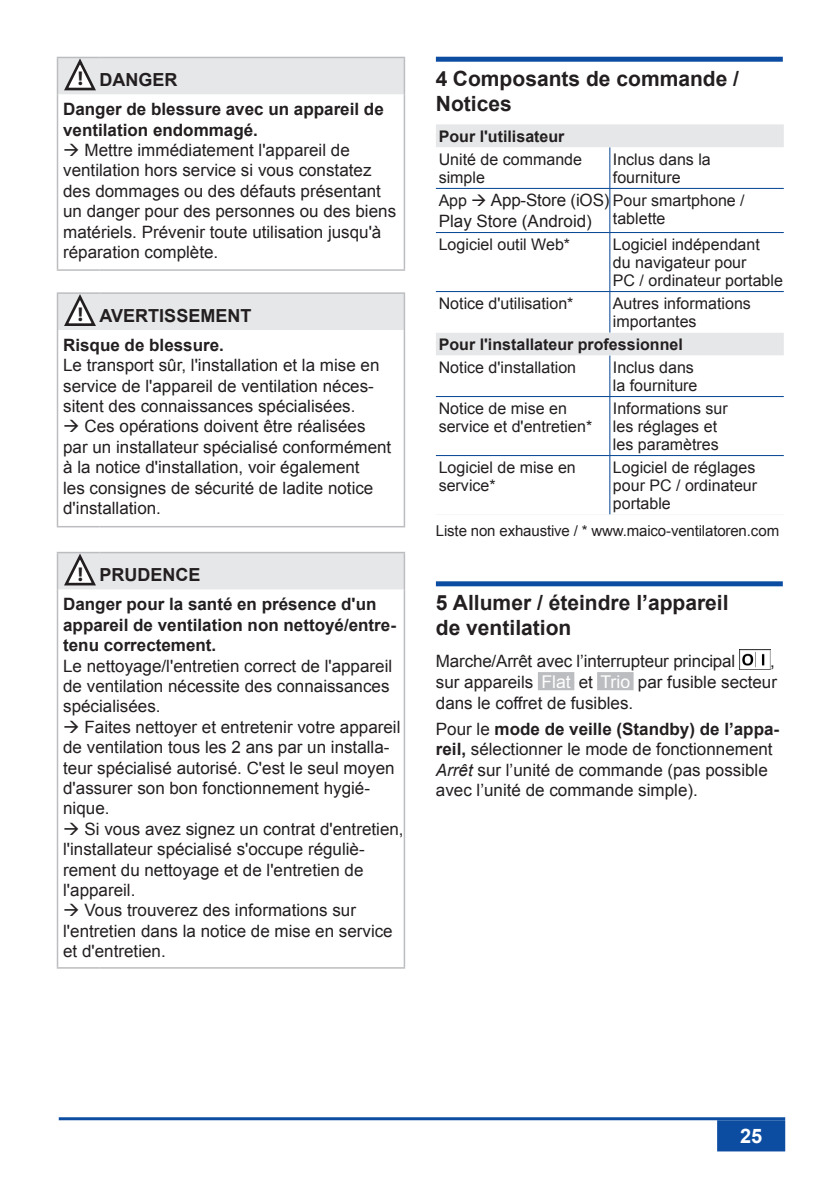
<style>
.page{position:relative;width:840px;height:1191px;background:#fff}
.page>*{position:absolute;margin:0;border:0;box-sizing:border-box;transform-origin:0 0}
.t1{font:700 21px/25.2px "Arial";color:#231f20}
.t2{font:700 20px "Arial";color:#fff}
.t3{font:700 18px "Arial";color:#231f20}
.t4{font:17px/20.4px "Arial";color:#231f20}
.t5{font:700 17px/20.4px "Arial";color:#231f20}
.t6{font:16px/18px "Arial";color:#231f20}
.t7{font:700 16px "Arial";color:#231f20}
.t8{font:15px "Arial";letter-spacing:-.01em;color:#231f20}
.s1{font-family:"Myriad Pro";font-size:20px}
.s2{font-size:17px}
.s3{font-size:17.6px;color:#fff}
.s4{font-weight:700}
.s5{font-style:italic}
</style>
<div class="page">
<hr style="left:59px;top:1117px;width:725px;height:3px;background:#0d4da1">
<div style="left:717px;top:1121px;width:66px;height:29px;background:#0d4da1"></div>
<div style="left:716px;top:1120px;width:68px;height:31px;border:2px solid #0d4da1"></div>
<hr style="left:403px;top:94px;width:2px;height:175px;background:#bcbdc0">
<hr style="left:99px;top:57px;width:306px;height:1px;background:#bcbdc0">
<hr style="left:403px;top:58px;width:2px;height:36px;background:#bcbdc0">
<hr style="left:57px;top:94px;width:1px;height:175px;background:#bcbdc0">
<hr style="left:57px;top:269px;width:42px;height:2px;background:#bcbdc0">
<hr style="left:99px;top:269px;width:306px;height:2px;background:#bcbdc0">
<svg style="left:57px;top:57px;width:347px;height:37px"></svg>
<hr style="left:403px;top:330px;width:2px;height:196px;background:#bcbdc0">
<hr style="left:57px;top:292px;width:42px;height:2px;background:#bcbdc0">
<hr style="left:99px;top:292px;width:306px;height:2px;background:#bcbdc0">
<hr style="left:403px;top:294px;width:2px;height:36px;background:#bcbdc0">
<hr style="left:57px;top:330px;width:1px;height:196px;background:#bcbdc0">
<hr style="left:57px;top:526px;width:42px;height:1px;background:#bcbdc0">
<hr style="left:99px;top:526px;width:306px;height:1px;background:#bcbdc0">
<svg style="left:57px;top:293px;width:347px;height:37px"></svg>
<hr style="left:403px;top:589px;width:2px;height:378px;background:#bcbdc0">
<hr style="left:99px;top:552px;width:306px;height:1px;background:#bcbdc0">
<hr style="left:403px;top:553px;width:2px;height:36px;background:#bcbdc0">
<hr style="left:57px;top:589px;width:1px;height:378px;background:#bcbdc0">
<hr style="left:57px;top:967px;width:42px;height:1px;background:#bcbdc0">
<hr style="left:99px;top:967px;width:306px;height:1px;background:#bcbdc0">
<svg style="left:57px;top:552px;width:347px;height:37px"></svg>
<div style="left:435px;top:57px;width:347px;height:5px;background:#0d4da1"></div>
<div style="left:435px;top:581px;width:347px;height:5px;background:#0d4da1"></div>
<div style="left:436px;top:124px;width:347px;height:23px;background:#e6e7e9"></div>
<svg style="left:436px;top:147px;width:347px;height:367px"></svg>
<hr style="left:435px;top:514px;width:174px;height:1px;background:#f7f7f8">
<hr style="left:609px;top:514px;width:174px;height:1px;background:#f7f7f8">
<hr style="left:609px;top:355px;width:1px;height:41px;background:#004393">
<hr style="left:435px;top:396px;width:174px;height:1px;background:#004393">
<hr style="left:609px;top:396px;width:174px;height:1px;background:#004393">
<hr style="left:609px;top:397px;width:1px;height:58px;background:#004393">
<hr style="left:435px;top:455px;width:174px;height:1px;background:#004393">
<hr style="left:609px;top:455px;width:174px;height:1px;background:#004393">
<hr style="left:609px;top:456px;width:1px;height:58px;background:#004393">
<hr style="left:609px;top:147px;width:1px;height:41px;background:#004393">
<hr style="left:435px;top:188px;width:174px;height:1px;background:#004393">
<hr style="left:609px;top:188px;width:174px;height:1px;background:#004393">
<hr style="left:609px;top:189px;width:1px;height:43px;background:#004393">
<hr style="left:435px;top:232px;width:174px;height:1px;background:#004393">
<hr style="left:609px;top:232px;width:174px;height:1px;background:#004393">
<hr style="left:609px;top:233px;width:1px;height:58px;background:#004393">
<hr style="left:435px;top:291px;width:174px;height:1px;background:#004393">
<hr style="left:609px;top:291px;width:174px;height:1px;background:#004393">
<hr style="left:609px;top:292px;width:1px;height:40px;background:#004393">
<img style="left:739px;top:649px;width:30px;height:20px">
<div style="left:538px;top:673px;width:35px;height:16px;background:#bcbdc0"></div>
<div style="left:537px;top:672px;width:37px;height:18px;border:2px solid #bcbdc0"></div>
<div style="left:597px;top:673px;width:35px;height:16px;background:#bcbdc0"></div>
<div style="left:596px;top:672px;width:37px;height:18px;border:2px solid #bcbdc0"></div>
<p class="t3" style="left:78px;top:68px;width:101px"><span class="s1">!</span> DANGER</p>
<p class="t5" style="left:63px;top:100px;width:322px">Danger de blessure avec un appareil de ventilation endommagé.</p>
<p class="t4" style="left:63px;top:140px;width:334px">→ Mettre immédiatement l'appareil de ventilation hors service si vous constatez des dommages ou des défauts présentant un danger pour des personnes ou des biens matériels. Prévenir toute utilisation jusqu'à réparation complète.</p>
<p class="t3" style="left:78px;top:304px;width:175px"><span class="s1">!</span> AVERTISSEMENT</p>
<p class="t5" style="left:63px;top:335px;width:162px">Risque de blessure.</p>
<p class="t4" style="left:63px;top:355px;width:317px">Le transport sûr, l'installation et la mise en service de l'appareil de ventilation néces&shy;sitent des connaissances spécialisées.</p>
<p class="t4" style="left:63px;top:416px;width:329px">→ Ces opérations doivent être réalisées par un installateur spécialisé conformément à la notice d'installation, voir également<br>les consignes de sécurité de ladite notice d'installation.</p>
<p class="t3" style="left:78px;top:563px;width:124px"><span class="s1">!</span> PRUDENCE</p>
<p class="t5" style="left:63px;top:594px;width:334px">Danger pour la santé en présence d'un appareil de ventilation non nettoyé/entre&shy;tenu correctement.</p>
<p class="t4" style="left:63px;top:655px;width:330px">Le nettoyage/l'entretien correct de l'appareil de ventilation nécessite des connaissances spécialisées.</p>
<p class="t4" style="left:63px;top:717px;width:338px">→ Faites nettoyer et entretenir votre appareil de ventilation tous les 2 ans par un installa&shy;teur spécialisé autorisé. C'est le seul moyen d'assurer son bon fonctionnement hygié&shy;nique.</p>
<p class="t4" style="left:63px;top:819px;width:342px">→ Si vous avez signez un contrat d'entretien, l'installateur spécialisé s'occupe réguliè&shy;rement du nettoyage et de l'entretien de l'appareil.</p>
<p class="t4" style="left:63px;top:900px;width:331px">→ Vous trouverez des informations sur l'entretien dans la notice de mise en service et d'entretien.</p>
<p class="t1" style="left:435px;top:66px;width:304px">4 Composants de commande /<br>Notices</p>
<p class="t7" style="left:438px;top:125px;width:127px">Pour l'utilisateur</p>
<p class="t6" style="left:438px;top:150px;width:145px">Unité de commande simple</p>
<p class="t6" style="left:612px;top:150px;width:99px">Inclus dans la fourniture</p>
<p class="t6" style="left:438px;top:191px;width:307px">App → <span class="s2">App-Store (iOS)</span> Pour smartphone /</p>
<p class="t4" style="left:438px;top:211px;width:155px">Play Store (Android)</p>
<p class="t6" style="left:612px;top:209px;width:54px">tablette</p>
<p class="t6" style="left:438px;top:235px;width:133px">Logiciel outil Web*</p>
<p class="t6" style="left:612px;top:235px;width:171px">Logiciel indépendant<br>du navigateur pour<br>PC / ordinateur portable</p>
<p class="t6" style="left:438px;top:294px;width:136px">Notice d'utilisation*</p>
<p class="t6" style="left:612px;top:294px;width:139px">Autres informations importantes</p>
<p class="t7" style="left:438px;top:333px;width:245px">Pour l'installateur professionnel</p>
<p class="t6" style="left:438px;top:358px;width:139px">Notice d'installation</p>
<p class="t6" style="left:612px;top:358px;width:86px">Inclus dans la fourniture</p>
<p class="t6" style="left:438px;top:399px;width:155px">Notice de mise en service et d'entretien*</p>
<p class="t6" style="left:612px;top:399px;width:116px">Informations sur les réglages et les paramètres</p>
<p class="t6" style="left:438px;top:458px;width:138px">Logiciel de mise en service*</p>
<p class="t6" style="left:612px;top:458px;width:146px;text-align:justify">Logiciel de réglages pour PC / ordinateur portable</p>
<p class="t8" style="left:435px;top:521px;width:344px">Liste non exhaustive / * www.maico-ventilatoren.com</p>
<p class="t1" style="left:435px;top:591px;width:294px">5 Allumer / éteindre l’appareil de ventilation</p>
<p class="t4" style="left:435px;top:650px;width:301px">Marche/Arrêt avec l’interrupteur principal</p>
<p class="t4" style="left:435px;top:650px;width:342px;line-height:21px;text-indent:334px">, sur appareils <span class="s3">Flat</span> et <span class="s3">Trio</span> par fusible secteur dans le coffret de fusibles.</p>
<p class="t4" style="left:435px;top:718px;width:344px">Pour le <span class="s4">mode de veille (Standby) de l’appa&shy;reil,</span> sélectionner le mode de fonctionnement <span class="s5">Arrêt</span> sur l’unité de commande (pas possible avec l’unité de commande simple).</p>
<p class="t2" style="left:739px;top:1122px;width:24px">25</p>
</div>
